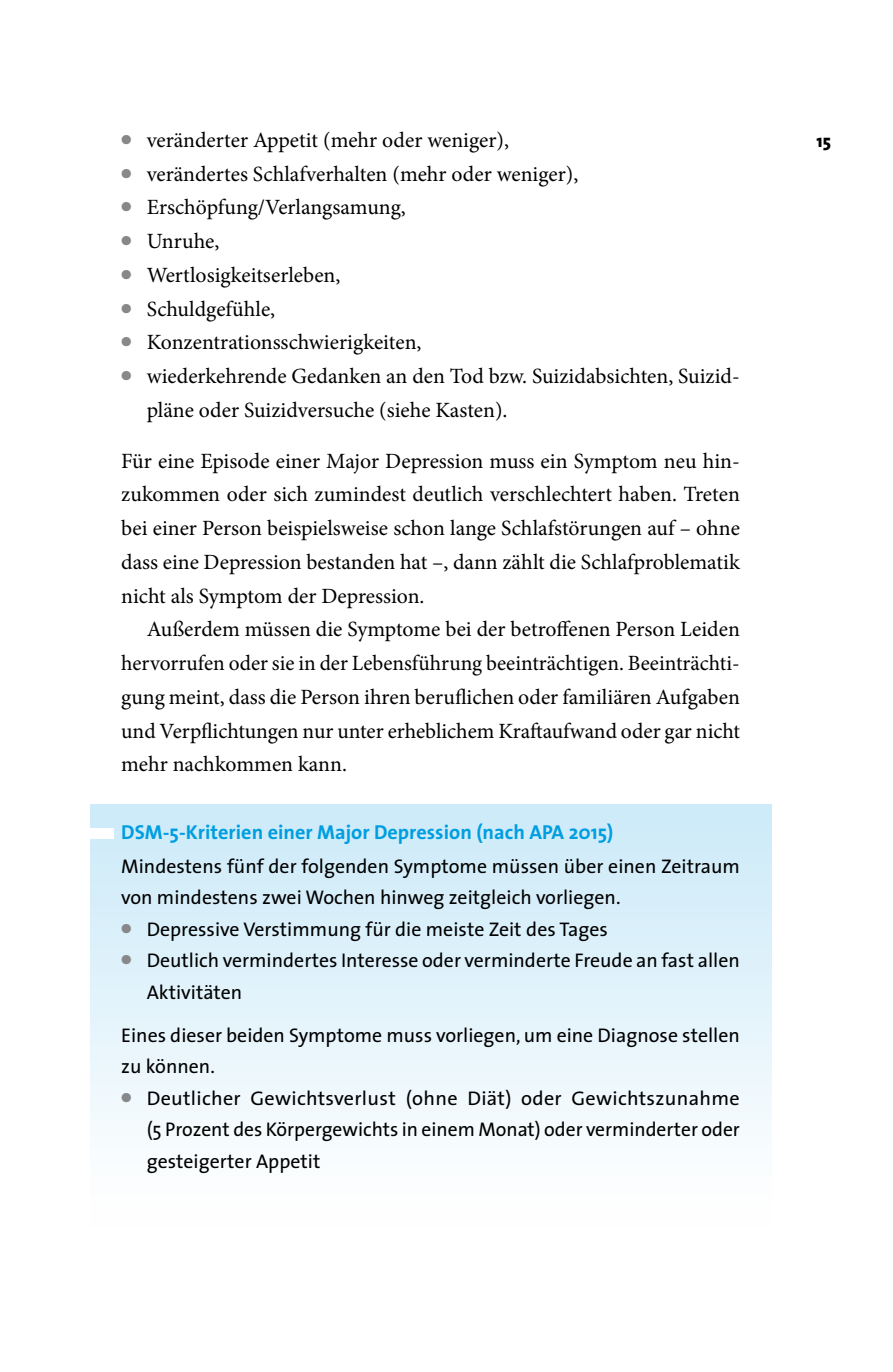
<style>
.page{position:relative;width:893px;height:1372px;background:#fff}
.page>*{position:absolute;margin:0;border:0;box-sizing:border-box;transform-origin:0 0}
.t1{font:63px "The Sans Black Expert";color:#fff}
.t2{font:21.82px/33.8px "Minion Pro";color:#000;text-align:justify}
.t3{font:700 20.25px "The Sans";color:#009ee0}
.t4{font:19.8px/31.5px "The Sans";color:#000}
.t5{font:800 18px "The Sans";color:#000}
.s1{font-family:"The Sans Black Caps";font-size:24.75px;color:#87888a}
</style>
<div class="page">
<div style="left:90px;top:804px;width:682px;height:432px;background:linear-gradient(to bottom,#cbeaf8,#fff)"></div>
<p class="t2" style="left:121px;top:123px;width:389px"><span class="s1">•</span> veränderter Appetit (mehr oder weniger),</p>
<p class="t5" style="left:816px;top:125px;width:16px">15</p>
<p class="t2" style="left:121px;top:157px;width:459px"><span class="s1">•</span> verändertes Schlafverhalten (mehr oder weniger),</p>
<p class="t2" style="left:121px;top:190px;width:286px"><span class="s1">•</span> Erschöpfung/Verlangsamung,</p>
<p class="t2" style="left:121px;top:224px;width:100px"><span class="s1">•</span> Unruhe,</p>
<p class="t2" style="left:121px;top:258px;width:221px"><span class="s1">•</span> Wertlosigkeitserleben,</p>
<p class="t2" style="left:121px;top:292px;width:156px"><span class="s1">•</span> Schuldgefühle,</p>
<p class="t2" style="left:121px;top:325px;width:302px"><span class="s1">•</span> Konzentrationsschwierigkeiten,</p>
<p class="t2" style="left:147px;top:359px;width:595px;text-indent:-26px"><span class="s1">•</span> wiederkehrende Gedanken an den Tod bzw. Suizidabsichten, Suizid&shy;pläne oder Suizidversuche (siehe Kasten).</p>
<p class="t2" style="left:121px;top:444px;width:620px">Für eine Episode einer Major Depression muss ein Symptom neu hin&shy;zukommen oder sich zumindest deutlich verschlechtert haben. Treten bei einer Person beispielsweise schon lange Schlafstörungen auf – ohne dass eine Depression bestanden hat –, dann zählt die Schlafproblematik nicht als Symptom der Depression.</p>
<p class="t2" style="left:121px;top:612px;width:620px;text-indent:26px">Außerdem müssen die Symptome bei der betroffenen Person Leiden hervorrufen oder sie in der Lebensführung beeinträchtigen. Beeinträchti&shy;gung meint, dass die Person ihren beruflichen oder familiären Aufgaben und Verpflichtungen nur unter erheblichem Kraftaufwand oder gar nicht mehr nachkommen kann.</p>
<h1 class="t1" style="left:89px;top:777px;width:26px">––</h1>
<p class="t3" style="left:121px;top:815px;width:494px">DSM-5-Kriterien einer Major Depression (nach APA 2015)</p>
<p class="t4" style="left:121px;top:849px;width:620px">Mindestens fünf der folgenden Symptome müssen über einen Zeitraum von mindestens zwei Wochen hinweg zeitgleich vorliegen.</p>
<p class="t4" style="left:121px;top:912px;width:488px"><span class="s1">•</span> Depressive Verstimmung für die meiste Zeit des Tages</p>
<p class="t4" style="left:147px;top:944px;width:595px;text-indent:-26px"><span class="s1">•</span> Deutlich vermindertes Interesse oder verminderte Freude an fast allen<br>Aktivitäten</p>
<p class="t4" style="left:121px;top:1018px;width:620px">Eines dieser beiden Symptome muss vorliegen, um eine Diagnose stellen zu können.</p>
<p class="t4" style="left:147px;top:1081px;width:595px;text-align:justify;text-indent:-26px"><span class="s1">•</span> Deutlicher Gewichtsverlust (ohne Diät) oder Gewichtszunahme (5 Prozent des Körpergewichts in einem Monat) oder verminderter oder gesteigerter Appetit</p>
</div>
